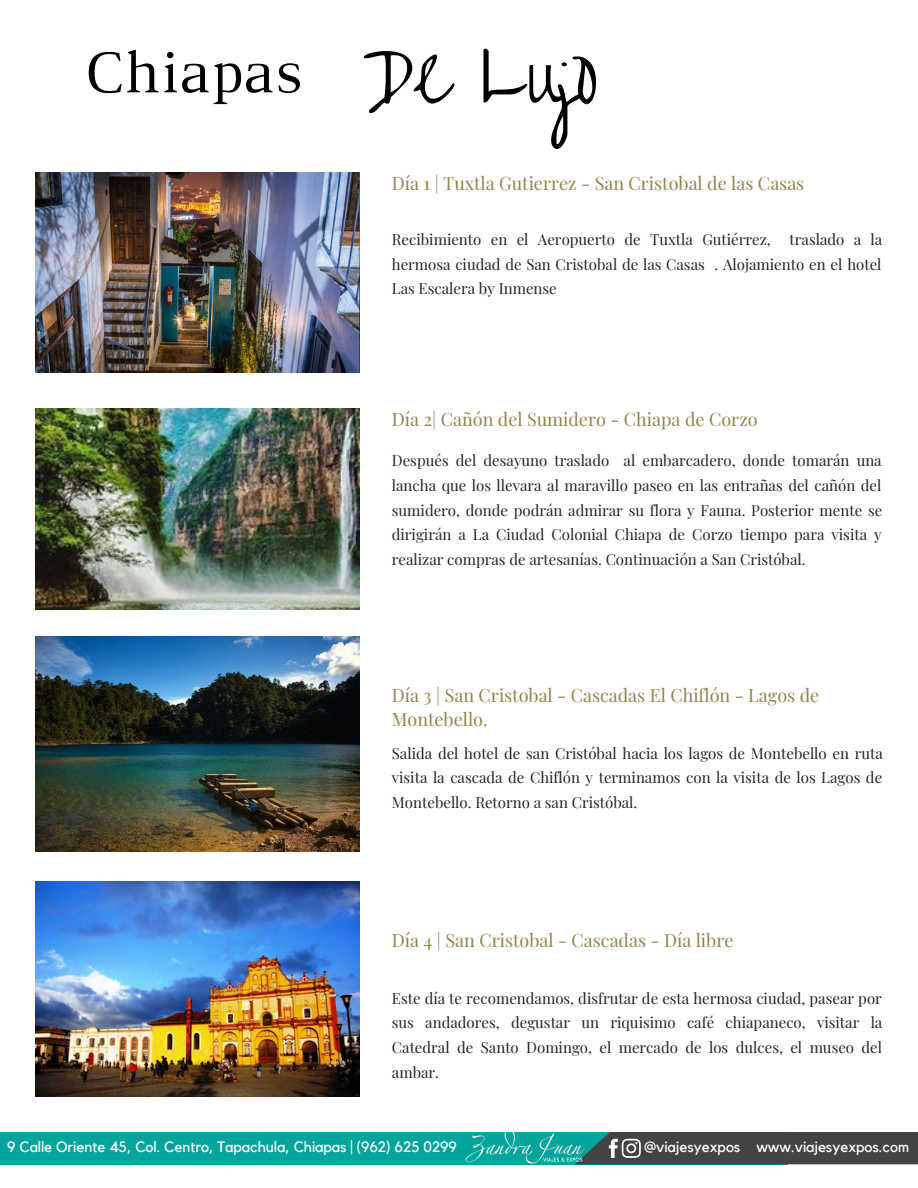
<style>
.page{position:relative;width:918px;height:1188px;background:#fff}
.page>*{position:absolute;margin:0;border:0;box-sizing:border-box;transform-origin:0 0}
.t1{font:61.95px "Luthier";color:#000}
.t2{font:18px/24.8px "Playfair Display";color:#94824b}
.t3{font:15px/24.8px "Playfair Display";color:#222;text-align:justify}
.t4{font:15px "Kollektif";color:#fff}
.s1{font-family:"Overthe Rainbow";font-size:75px}
</style>
<div class="page">
<img style="left:35px;top:173px;width:324px;height:200px">
<img style="left:35px;top:637px;width:324px;height:215px">
<div style="left:0;top:1132px;width:788px;height:32px;background:#02a49b"></div>
<div style="left:588px;top:1132px;width:330px;height:32px;background:#444343"></div>
<img style="left:464px;top:1130px;width:124px;height:35px">
<img style="left:35px;top:409px;width:324px;height:200px">
<img style="left:35px;top:882px;width:324px;height:215px">
<h1 class="t1" style="left:84px;top:50px;width:515px">Chiapas <span class="s1">De Lujo</span></h1>
<p class="t2" style="left:392px;top:170px;width:414px">Día 1 | Tuxtla Gutierrez - San Cristobal de las Casas</p>
<p class="t3" style="left:392px;top:226px;width:492px">Recibimiento en el Aeropuerto de Tuxtla Gutiérrez, traslado a la hermosa ciudad de San Cristobal de las Casas . Alojamiento en el hotel Las Escalera by Inmense</p>
<p class="t2" style="left:392px;top:406px;width:367px">Día 2| Cañón del Sumidero - Chiapa de Corzo</p>
<p class="t3" style="left:392px;top:447px;width:492px">Después del desayuno traslado al embarcadero, donde tomarán una lancha que los llevara al maravillo paseo en las entrañas del cañón del sumidero, donde podrán admirar su flora y Fauna. Posterior mente se dirigirán a La Ciudad Colonial Chiapa de Corzo tiempo para visita y realizar compras de artesanías. Continuación a San Cristóbal.</p>
<p class="t2" style="left:392px;top:682px;width:429px">Día 3 | San Cristobal - Cascadas El Chiflón - Lagos de<br>Montebello.</p>
<p class="t3" style="left:392px;top:740px;width:493px">Salida del hotel de san Cristóbal hacia los lagos de Montebello en ruta visita la cascada de Chiflón y terminamos con la visita de los Lagos de Montebello. Retorno a san Cristóbal.</p>
<p class="t2" style="left:392px;top:927px;width:343px">Día 4 | San Cristobal - Cascadas - Día libre</p>
<p class="t3" style="left:392px;top:985px;width:492px">Este día te recomendamos, disfrutar de esta hermosa ciudad, pasear por sus andadores, degustar un riquisimo café chiapaneco, visitar la Catedral de Santo Domingo, el mercado de los dulces, el museo del ambar.</p>
<p class="t4" style="left:7px;top:1140px;width:451px">9 Calle Oriente 45, Col. Centro, Tapachula, Chiapas | (962) 625 0299</p>
<p class="t4" style="left:644px;top:1140px;width:267px">@viajesyexpos www.viajesyexpos.com</p>
</div>
